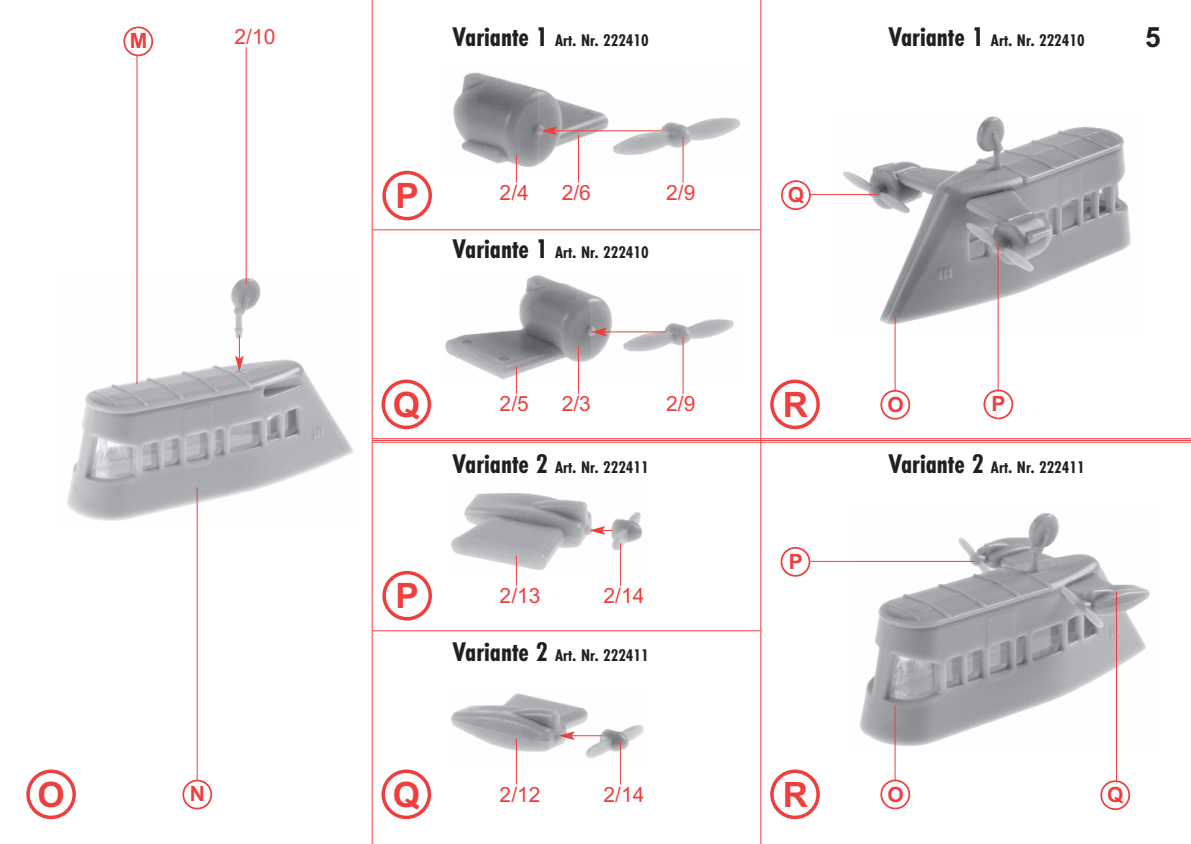
<style>
.page{position:relative;width:1191px;height:844px;background:#fff}
.page>*{position:absolute;margin:0;border:0;box-sizing:border-box;transform-origin:0 0}
.t1{font:700 35px "Arial";color:#ee3f3e}
.t2{font:700 28px "Arial";color:#231f20}
.t3{font:21px "Arial";color:#ee3f3e}
.t4{font:700 21px "Arial";color:#ee3f3e}
.t5{font:17.5px "Futura EF Bold Con";color:#231f20}
.s1{font-size:28px}
</style>
<div class="page">
<hr style="left:372px;top:0;width:1px;height:843px;background:#ee3f3e">
<hr style="left:760px;top:0;width:1px;height:843px;background:#ee3f3e">
<hr style="left:373px;top:438px;width:818px;height:1px;background:#ee3f3e">
<hr style="left:373px;top:440px;width:818px;height:1px;background:#ee3f3e">
<hr style="left:373px;top:441px;width:818px;height:1px;background:#ee3f3e">
<hr style="left:373px;top:229px;width:387px;height:1px;background:#ee3f3e">
<hr style="left:373px;top:630px;width:387px;height:1px;background:#ee3f3e">
<img style="left:450px;top:493px;width:192px;height:81px">
<img style="left:450px;top:693px;width:194px;height:67px">
<img style="left:854px;top:513px;width:296px;height:236px">
<img style="left:445px;top:275px;width:289px;height:105px">
<img style="left:453px;top:72px;width:288px;height:98px">
<img style="left:839px;top:116px;width:292px;height:214px">
<img style="left:67px;top:272px;width:286px;height:251px">
<svg style="left:123px;top:26px;width:30px;height:30px"></svg>
<svg style="left:182px;top:779px;width:30px;height:30px"></svg>
<svg style="left:26px;top:769px;width:50px;height:50px"></svg>
<hr style="left:246px;top:47px;width:1px;height:237px;background:#ee3f3e">
<svg style="left:516px;top:155px;width:1px;height:28px"></svg>
<hr style="left:578px;top:135px;width:1px;height:48px;background:#ee3f3e">
<hr style="left:682px;top:137px;width:1px;height:46px;background:#ee3f3e">
<svg style="left:516px;top:366px;width:1px;height:28px"></svg>
<hr style="left:578px;top:346px;width:1px;height:48px;background:#ee3f3e">
<hr style="left:682px;top:336px;width:1px;height:58px;background:#ee3f3e">
<hr style="left:894px;top:316px;width:1px;height:75px;background:#ee3f3e">
<hr style="left:810px;top:194px;width:67px;height:1px;background:#ee3f3e">
<hr style="left:997px;top:244px;width:1px;height:147px;background:#ee3f3e">
<hr style="left:197px;top:487px;width:1px;height:293px;background:#ee3f3e">
<hr style="left:137px;top:56px;width:1px;height:328px;background:#ee3f3e">
<svg style="left:235px;top:335px;width:9px;height:36px"></svg>
<hr style="left:554px;top:130px;width:107px;height:1px;background:#ee3f3e">
<svg style="left:541px;top:126px;width:16px;height:9px"></svg>
<hr style="left:604px;top:331px;width:62px;height:1px;background:#ee3f3e">
<svg style="left:591px;top:327px;width:16px;height:9px"></svg>
<hr style="left:516px;top:738px;width:1px;height:46px;background:#ee3f3e">
<hr style="left:620px;top:741px;width:1px;height:43px;background:#ee3f3e">
<hr style="left:572px;top:735px;width:30px;height:1px;background:#ee3f3e">
<svg style="left:558px;top:731px;width:17px;height:9px"></svg>
<hr style="left:516px;top:555px;width:1px;height:31px;background:#ee3f3e">
<hr style="left:620px;top:543px;width:1px;height:43px;background:#ee3f3e">
<svg style="left:589px;top:526px;width:24px;height:8px"></svg>
<svg style="left:382px;top:171px;width:50px;height:49px"></svg>
<svg style="left:381px;top:379px;width:50px;height:50px"></svg>
<svg style="left:770px;top:379px;width:50px;height:50px"></svg>
<svg style="left:382px;top:570px;width:50px;height:50px"></svg>
<svg style="left:381px;top:769px;width:50px;height:50px"></svg>
<svg style="left:770px;top:769px;width:50px;height:50px"></svg>
<svg style="left:880px;top:390px;width:30px;height:29px"></svg>
<svg style="left:983px;top:389px;width:30px;height:30px"></svg>
<svg style="left:781px;top:180px;width:29px;height:30px"></svg>
<hr style="left:894px;top:706px;width:1px;height:75px;background:#ee3f3e">
<hr style="left:810px;top:560px;width:164px;height:1px;background:#ee3f3e">
<hr style="left:1116px;top:592px;width:1px;height:189px;background:#ee3f3e">
<svg style="left:880px;top:779px;width:30px;height:30px"></svg>
<svg style="left:780px;top:547px;width:30px;height:29px"></svg>
<svg style="left:1100px;top:780px;width:30px;height:29px"></svg>
<p class="t4" style="left:130px;top:29px;width:19px">M</p>
<p class="t3" style="left:234px;top:24px;width:42px">2/10</p>
<h1 class="t1" style="left:37px;top:773px;width:29px">O</h1>
<p class="t4" style="left:190px;top:781px;width:17px">N</p>
<p class="t5" style="left:452px;top:34px;width:198px"><span class="s1">Variante 1</span> Art. Nr. 222410</p>
<h2 class="t2" style="left:1145px;top:21px;width:17px">5</h2>
<p class="t5" style="left:888px;top:34px;width:198px"><span class="s1">Variante 1</span> Art. Nr. 222410</p>
<h1 class="t1" style="left:395px;top:176px;width:25px">P</h1>
<p class="t3" style="left:499px;top:180px;width:31px">2/4</p>
<p class="t3" style="left:561px;top:180px;width:31px">2/6</p>
<p class="t3" style="left:666px;top:180px;width:31px">2/9</p>
<p class="t5" style="left:452px;top:246px;width:198px"><span class="s1">Variante 1</span> Art. Nr. 222410</p>
<p class="t4" style="left:788px;top:183px;width:18px">Q</p>
<h1 class="t1" style="left:393px;top:384px;width:29px">Q</h1>
<h1 class="t1" style="left:782px;top:384px;width:27px">R</h1>
<p class="t3" style="left:499px;top:391px;width:31px">2/5</p>
<p class="t3" style="left:561px;top:391px;width:31px">2/3</p>
<p class="t3" style="left:666px;top:391px;width:31px">2/9</p>
<p class="t5" style="left:452px;top:460px;width:198px"><span class="s1">Variante 2</span> Art. Nr. 222411</p>
<h1 class="t1" style="left:395px;top:575px;width:25px">P</h1>
<p class="t3" style="left:499px;top:583px;width:42px">2/13</p>
<p class="t3" style="left:603px;top:583px;width:42px">2/14</p>
<p class="t5" style="left:452px;top:648px;width:198px"><span class="s1">Variante 2</span> Art. Nr. 222411</p>
<p class="t4" style="left:788px;top:549px;width:16px">P</p>
<h1 class="t1" style="left:393px;top:774px;width:29px">Q</h1>
<h1 class="t1" style="left:782px;top:774px;width:27px">R</h1>
<p class="t3" style="left:499px;top:782px;width:42px">2/12</p>
<p class="t3" style="left:603px;top:782px;width:42px">2/14</p>
<p class="t4" style="left:887px;top:392px;width:18px">O</p>
<p class="t4" style="left:991px;top:392px;width:16px">P</p>
<p class="t5" style="left:888px;top:460px;width:198px"><span class="s1">Variante 2</span> Art. Nr. 222411</p>
<p class="t4" style="left:887px;top:781px;width:18px">O</p>
<p class="t4" style="left:1107px;top:782px;width:18px">Q</p>
</div>
